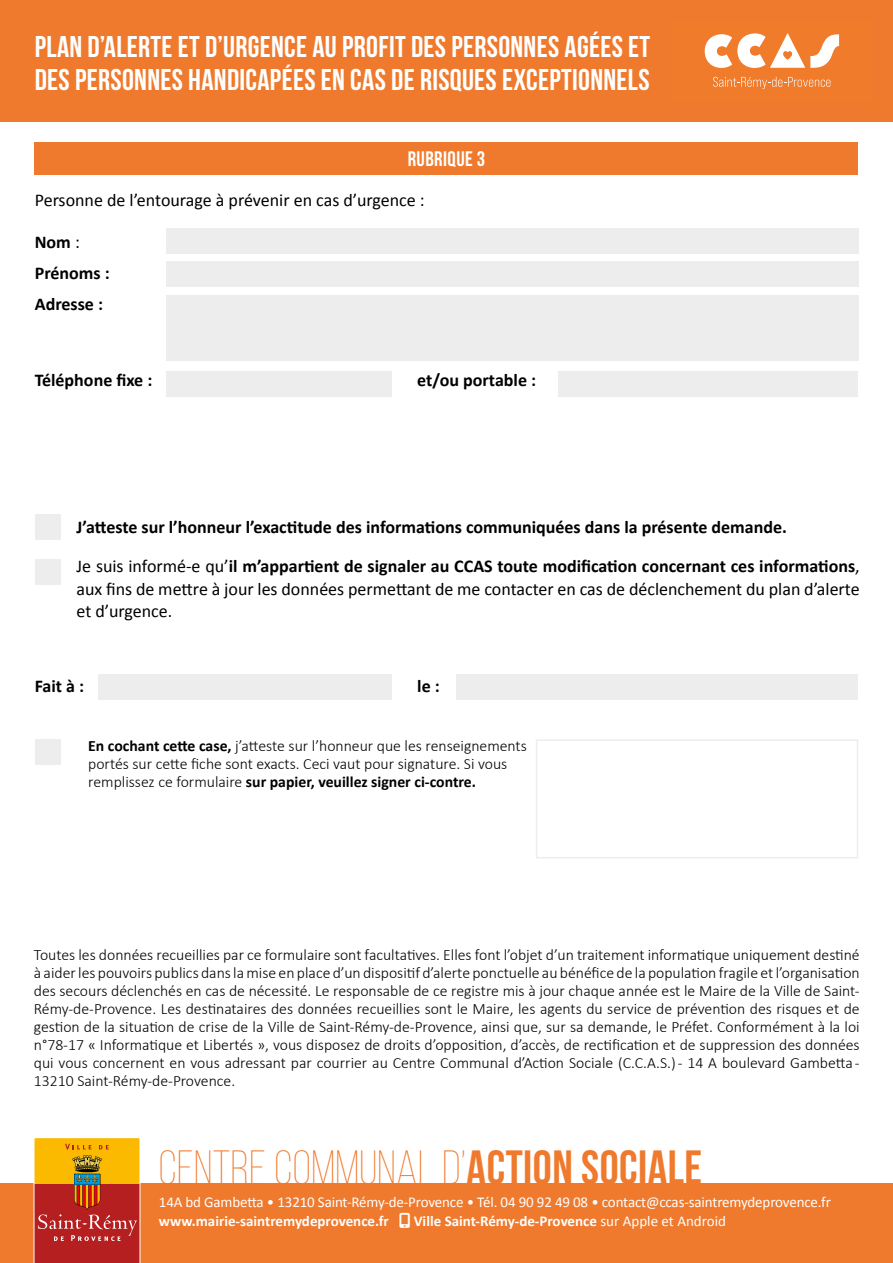
<style>
.page{position:relative;width:893px;height:1263px;background:#fff}
.page>*{position:absolute;margin:0;border:0;box-sizing:border-box;transform-origin:0 0}
.t1{font:300 48px "Bebas Neue";letter-spacing:.01em;color:#ef792c}
.t2{font:700 30px/33px "Bebas Neue";letter-spacing:.01em;color:#fff}
.t3{font:21px "Bebas Neue";letter-spacing:.02em;color:#fff}
.t4{font:700 18px/31px "Calibri";color:#000}
.t5{font:18px/22.5px "Calibri";color:#000}
.t6{font:300 15.75px/18px "Calibri";color:#000}
.t7{font:15px "Calibri";letter-spacing:-.01em;color:#fff}
.t8{font:700 15px "Calibri";color:#fff}
.s1{font-weight:400}
.s2{font-weight:700}
</style>
<div class="page">
<div style="left:0;top:0;width:893px;height:122px;background:#ef792c"></div>
<svg style="left:713px;top:77px;width:117px;height:12px"></svg>
<svg style="left:705px;top:33px;width:134px;height:35px"></svg>
<div style="left:166px;top:228px;width:692px;height:26px;background:#ededed"></div>
<div style="left:166px;top:261px;width:692px;height:26px;background:#ededed"></div>
<div style="left:166px;top:295px;width:692px;height:66px;background:#ededed"></div>
<div style="left:558px;top:372px;width:300px;height:25px;background:#ededed"></div>
<div style="left:456px;top:674px;width:402px;height:26px;background:#ededed"></div>
<div style="left:166px;top:372px;width:225px;height:25px;background:#ededed"></div>
<div style="left:98px;top:674px;width:293px;height:26px;background:#ededed"></div>
<div style="left:36px;top:514px;width:25px;height:25px;background:#ededed"></div>
<div style="left:36px;top:559px;width:25px;height:26px;background:#ededed"></div>
<div style="left:36px;top:739px;width:25px;height:26px;background:#ededed"></div>
<div style="left:35px;top:142px;width:823px;height:33px;background:#ef792c"></div>
<div style="left:0;top:1184px;width:893px;height:79px;background:#ef792c"></div>
<svg style="left:34px;top:1138px;width:106px;height:125px;background:#c95e20"></svg>
<div style="left:536px;top:739px;width:322px;height:119px;border:2px solid #ededed"></div>
<h2 class="t2" style="left:35px;top:29px;width:617px">PLAN D’ALERTE ET D’URGENCE AU PROFIT DES PERSONNES AGÉES ET<br>DES PERSONNES HANDICAPÉES EN CAS DE RISQUES EXCEPTIONNELS</h2>
<h3 class="t3" style="left:408px;top:148px;width:79px">RUBRIQUE 3</h3>
<p class="t5" style="left:35px;top:188px;width:391px">Personne de l’entourage à prévenir en cas d’urgence :</p>
<p class="t4" style="left:35px;top:226px;width:77px">Nom <span class="s1">:<br></span>Prénoms :<br>Adresse :</p>
<p class="t4" style="left:35px;top:364px;width:119px">Téléphone fixe :</p>
<p class="t4" style="left:417px;top:364px;width:120px">et/ou portable :</p>
<p class="t4" style="left:77px;top:506px;width:785px;line-height:39.5px">J’atteste sur l’honneur l’exactitude des informations communiquées dans la présente demande.<br><span class="s1">Je suis informé-e qu’</span>il m’appartient de signaler au CCAS toute modification concernant ces informations<span class="s1">,</span></p>
<p class="t5" style="left:77px;top:577px;width:785px">aux fins de mettre à jour les données permettant de me contacter en cas de déclenchement du plan d’alerte et d’urgence.</p>
<p class="t4" style="left:35px;top:670px;width:51px">Fait à :</p>
<p class="t4" style="left:417px;top:670px;width:24px">le :</p>
<p class="t6" style="left:88px;top:737px;width:440px"><span class="s2">En cochant cette case,</span> j’atteste sur l’honneur que les renseignements portés sur cette fiche sont exacts. Ceci vaut pour signature. Si vous remplissez ce formulaire <span class="s2">sur papier, veuillez signer ci-contre.</span></p>
<p class="t6" style="left:34px;top:945px;width:827px;text-align:justify">Toutes les données recueillies par ce formulaire sont facultatives. Elles font l’objet d’un traitement informatique uniquement destiné à aider les pouvoirs publics dans la mise en place d’un dispositif d’alerte ponctuelle au bénéfice de la population fragile et l’organisation des secours déclenchés en cas de nécessité. Le responsable de ce registre mis à jour chaque année est le Maire de la Ville de Saint-Rémy-de-Provence. Les destinataires des données recueillies sont le Maire, les agents du service de prévention des risques et de gestion de la situation de crise de la Ville de Saint-Rémy-de-Provence, ainsi que, sur sa demande, le Préfet. Conformément à la loi n°78-17 « Informatique et Libertés », vous disposez de droits d’opposition, d’accès, de rectification et de suppression des données qui vous concernent en vous adressant par courrier au Centre Communal d’Action Sociale (C.C.A.S.) - 14 A boulevard Gambetta - 13210 Saint-Rémy-de-Provence.</p>
<h1 class="t1" style="left:159px;top:1142px;width:545px">CENTRE COMMUNAL D’<span class="s2">ACTION SOCIALE</span></h1>
<p class="t7" style="left:159px;top:1191px;width:673px">14A bd Gambetta • 13210 Saint-Rémy-de-Provence • Tél. 04 90 92 49 08 • contact@ccas-saintremydeprovence.fr</p>
<p class="t8" style="left:159px;top:1210px;width:232px">www.mairie-saintremydeprovence.fr</p>
<p class="t8" style="left:414px;top:1210px;width:314px">Ville Saint-Rémy-de-Provence <span class="s1">sur Apple et Android</span></p>
</div>
